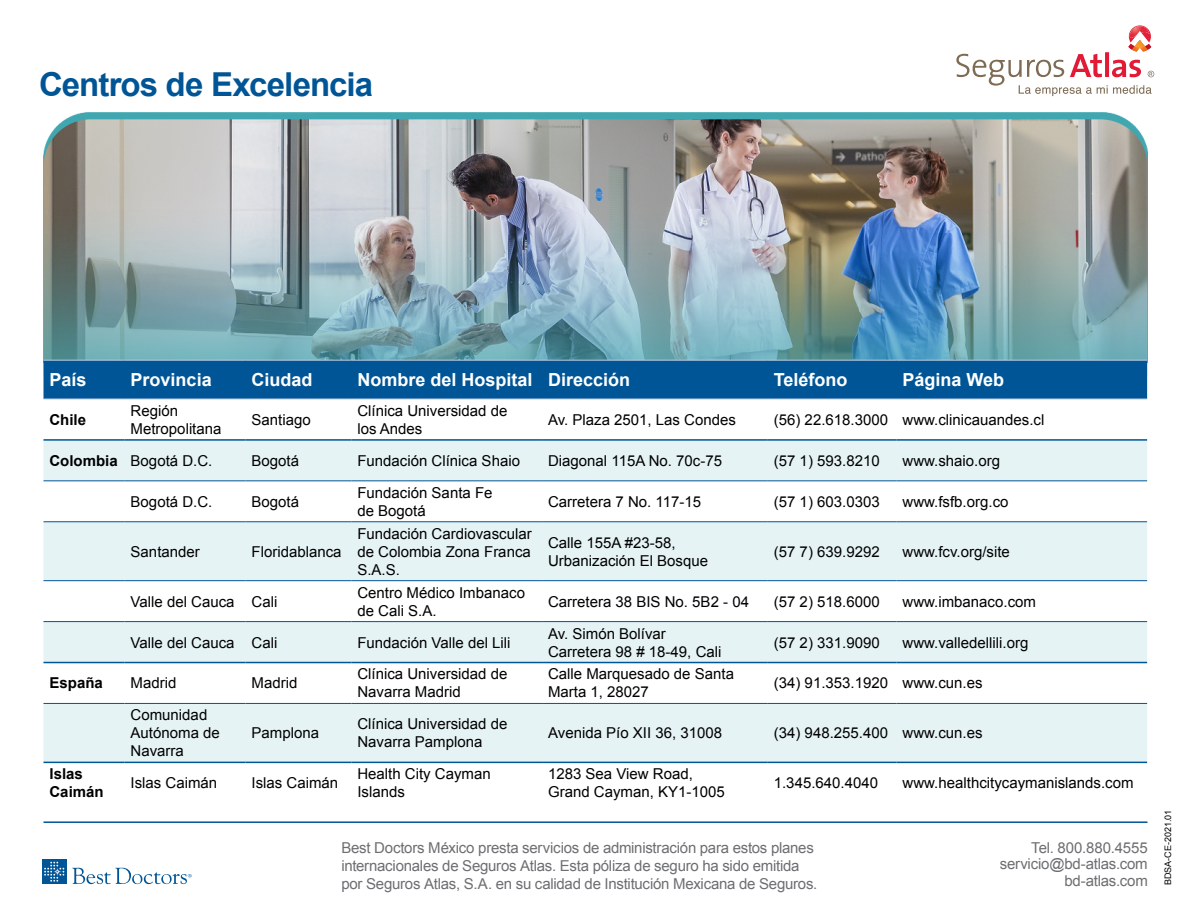
<style>
.page{position:relative;width:1188px;height:918px;background:#fff}
.page>*{position:absolute;margin:0;border:0;box-sizing:border-box;transform-origin:0 0}
.t1{font:700 33px "Arial";letter-spacing:-.03em;color:#005596}
.t2{font:700 18px "Arial";color:#fff}
.t3{font:15px/18px "Arial";color:#000}
.t4{font:15px/16.5px "Arial";letter-spacing:-.015em;color:#6d6e71;text-align:right}
.t5{font:700 15px/18px "Arial";color:#000}
.t6{font:9px "Arial";color:#000}
.s1{font-weight:700}
</style>
<div class="page">
<div style="left:43px;top:112px;width:1105px;height:251px;background:#40a6b0"></div>
<img style="left:44px;top:119px;width:1104px;height:257px">
<svg style="left:956px;top:25px;width:198px;height:71px"></svg>
<hr style="left:44px;top:821px;width:1104px;height:2px;background:#005596">
<svg style="left:72px;top:868px;width:120px;height:16px"></svg>
<div style="left:42px;top:859px;width:24px;height:25px;background:#005596"></div>
<svg style="left:44px;top:862px;width:20px;height:20px"></svg>
<div style="left:44px;top:361px;width:1103px;height:38px;background:#005596"></div>
<svg style="left:44px;top:441px;width:1103px;height:321px;fill:#e6f3f5"></svg>
<hr style="left:44px;top:481px;width:81px;height:1px;background:#005596">
<hr style="left:125px;top:481px;width:121px;height:1px;background:#005596">
<hr style="left:246px;top:481px;width:105px;height:1px;background:#005596">
<hr style="left:351px;top:481px;width:191px;height:1px;background:#005596">
<hr style="left:542px;top:481px;width:226px;height:1px;background:#005596">
<hr style="left:768px;top:481px;width:129px;height:1px;background:#005596">
<hr style="left:897px;top:481px;width:250px;height:1px;background:#005596">
<hr style="left:44px;top:522px;width:81px;height:1px;background:#005596">
<hr style="left:125px;top:522px;width:121px;height:1px;background:#005596">
<hr style="left:246px;top:522px;width:105px;height:1px;background:#005596">
<hr style="left:351px;top:522px;width:191px;height:1px;background:#005596">
<hr style="left:542px;top:522px;width:226px;height:1px;background:#005596">
<hr style="left:768px;top:522px;width:129px;height:1px;background:#005596">
<hr style="left:897px;top:522px;width:250px;height:1px;background:#005596">
<hr style="left:44px;top:580px;width:81px;height:1px;background:#005596">
<hr style="left:125px;top:580px;width:121px;height:1px;background:#005596">
<hr style="left:246px;top:580px;width:105px;height:1px;background:#005596">
<hr style="left:351px;top:580px;width:191px;height:1px;background:#005596">
<hr style="left:542px;top:580px;width:226px;height:1px;background:#005596">
<hr style="left:768px;top:580px;width:129px;height:1px;background:#005596">
<hr style="left:897px;top:580px;width:250px;height:1px;background:#005596">
<hr style="left:44px;top:621px;width:81px;height:1px;background:#005596">
<hr style="left:125px;top:621px;width:121px;height:1px;background:#005596">
<hr style="left:246px;top:621px;width:105px;height:1px;background:#005596">
<hr style="left:351px;top:621px;width:191px;height:1px;background:#005596">
<hr style="left:542px;top:621px;width:226px;height:1px;background:#005596">
<hr style="left:768px;top:621px;width:129px;height:1px;background:#005596">
<hr style="left:897px;top:621px;width:250px;height:1px;background:#005596">
<hr style="left:44px;top:703px;width:81px;height:1px;background:#005596">
<hr style="left:125px;top:703px;width:121px;height:1px;background:#005596">
<hr style="left:246px;top:703px;width:105px;height:1px;background:#005596">
<hr style="left:351px;top:703px;width:191px;height:1px;background:#005596">
<hr style="left:542px;top:703px;width:226px;height:1px;background:#005596">
<hr style="left:768px;top:703px;width:129px;height:1px;background:#005596">
<hr style="left:897px;top:703px;width:250px;height:1px;background:#005596">
<hr style="left:44px;top:360px;width:81px;height:1px;background:#becae2">
<hr style="left:44px;top:399px;width:81px;height:1px;background:#becae2">
<hr style="left:125px;top:360px;width:121px;height:1px;background:#becae2">
<hr style="left:125px;top:399px;width:121px;height:1px;background:#becae2">
<hr style="left:246px;top:360px;width:105px;height:1px;background:#becae2">
<hr style="left:246px;top:399px;width:105px;height:1px;background:#becae2">
<hr style="left:351px;top:360px;width:191px;height:1px;background:#becae2">
<hr style="left:351px;top:399px;width:191px;height:1px;background:#becae2">
<hr style="left:542px;top:360px;width:226px;height:1px;background:#becae2">
<hr style="left:542px;top:399px;width:226px;height:1px;background:#becae2">
<hr style="left:768px;top:360px;width:129px;height:1px;background:#becae2">
<hr style="left:768px;top:399px;width:129px;height:1px;background:#becae2">
<hr style="left:897px;top:360px;width:250px;height:1px;background:#becae2">
<hr style="left:897px;top:399px;width:250px;height:1px;background:#becae2">
<hr style="left:44px;top:439px;width:81px;height:2px;background:#005596">
<hr style="left:125px;top:439px;width:121px;height:2px;background:#005596">
<hr style="left:246px;top:439px;width:105px;height:2px;background:#005596">
<hr style="left:351px;top:439px;width:191px;height:2px;background:#005596">
<hr style="left:542px;top:439px;width:226px;height:2px;background:#005596">
<hr style="left:768px;top:439px;width:129px;height:2px;background:#005596">
<hr style="left:897px;top:439px;width:250px;height:2px;background:#005596">
<hr style="left:44px;top:662px;width:81px;height:1px;background:#005596">
<hr style="left:125px;top:662px;width:121px;height:1px;background:#005596">
<hr style="left:246px;top:662px;width:105px;height:1px;background:#005596">
<hr style="left:351px;top:662px;width:191px;height:1px;background:#005596">
<hr style="left:542px;top:662px;width:226px;height:1px;background:#005596">
<hr style="left:768px;top:662px;width:129px;height:1px;background:#005596">
<hr style="left:897px;top:662px;width:250px;height:1px;background:#005596">
<hr style="left:44px;top:762px;width:81px;height:1px;background:#005596">
<hr style="left:125px;top:762px;width:121px;height:1px;background:#005596">
<hr style="left:246px;top:762px;width:105px;height:1px;background:#005596">
<hr style="left:351px;top:762px;width:191px;height:1px;background:#005596">
<hr style="left:542px;top:762px;width:226px;height:1px;background:#005596">
<hr style="left:768px;top:762px;width:129px;height:1px;background:#005596">
<hr style="left:897px;top:762px;width:250px;height:1px;background:#005596">
<h1 class="t1" style="left:39px;top:62px;width:336px">Centros de Excelencia</h1>
<p class="t2" style="left:50px;top:368px;width:39px">País</p>
<p class="t2" style="left:131px;top:368px;width:83px">Provincia</p>
<p class="t2" style="left:252px;top:368px;width:63px">Ciudad</p>
<p class="t2" style="left:357px;top:368px;width:274px">Nombre del Hospital Dirección</p>
<p class="t2" style="left:774px;top:368px;width:75px">Teléfono</p>
<p class="t2" style="left:903px;top:368px;width:103px">Página Web</p>
<p class="t5" style="left:50px;top:411px;width:38px">Chile</p>
<p class="t3" style="left:131px;top:402px;width:92px">Región<br>Metropolitana</p>
<p class="t3" style="left:252px;top:411px;width:61px">Santiago</p>
<p class="t3" style="left:357px;top:402px;width:152px">Clínica Universidad de los Andes</p>
<p class="t3" style="left:548px;top:411px;width:189px">Av. Plaza 2501, Las Condes</p>
<p class="t3" style="left:774px;top:411px;width:272px">(56) 22.618.3000 www.clinicauandes.cl</p>
<p class="t3" style="left:50px;top:452px;width:164px"><span class="s1">Colombia</span> Bogotá D.C.</p>
<p class="t3" style="left:252px;top:452px;width:49px">Bogotá</p>
<p class="t3" style="left:357px;top:452px;width:164px">Fundación Clínica Shaio</p>
<p class="t3" style="left:548px;top:452px;width:176px">Diagonal 115A No. 70c-75</p>
<p class="t3" style="left:774px;top:452px;width:107px">(57 1) 593.8210</p>
<p class="t3" style="left:903px;top:452px;width:99px">www.shaio.org</p>
<p class="t3" style="left:131px;top:493px;width:83px">Bogotá D.C.</p>
<p class="t3" style="left:252px;top:493px;width:49px">Bogotá</p>
<p class="t3" style="left:357px;top:484px;width:137px">Fundación Santa Fe de Bogotá</p>
<p class="t3" style="left:548px;top:493px;width:155px">Carretera 7 No. 117-15</p>
<p class="t3" style="left:774px;top:493px;width:107px">(57 1) 603.0303</p>
<p class="t3" style="left:903px;top:493px;width:107px">www.fsfb.org.co</p>
<p class="t3" style="left:131px;top:543px;width:71px">Santander</p>
<p class="t3" style="left:252px;top:543px;width:92px">Floridablanca</p>
<p class="t3" style="left:357px;top:525px;width:176px;text-align:justify">Fundación Cardiovascular de Colombia Zona Franca S.A.S.</p>
<p class="t3" style="left:548px;top:534px;width:162px">Calle 155A #23-58,<br>Urbanización El Bosque</p>
<p class="t3" style="left:774px;top:543px;width:107px">(57 7) 639.9292</p>
<p class="t3" style="left:903px;top:543px;width:109px">www.fcv.org/site</p>
<p class="t3" style="left:131px;top:592px;width:148px">Valle del Cauca Cali</p>
<p class="t3" style="left:357px;top:583px;width:169px">Centro Médico Imbanaco de Cali S.A.</p>
<p class="t3" style="left:548px;top:592px;width:202px">Carretera 38 BIS No. 5B2 - 04</p>
<p class="t3" style="left:774px;top:592px;width:107px">(57 2) 518.6000</p>
<p class="t3" style="left:903px;top:592px;width:135px">www.imbanaco.com</p>
<p class="t3" style="left:131px;top:633px;width:148px">Valle del Cauca Cali</p>
<p class="t3" style="left:357px;top:633px;width:155px">Fundación Valle del Lili</p>
<p class="t3" style="left:548px;top:624px;width:175px">Av. Simón Bolívar<br>Carretera 98 # 18-49, Cali</p>
<p class="t3" style="left:774px;top:633px;width:107px">(57 2) 331.9090</p>
<p class="t3" style="left:903px;top:633px;width:127px">www.valledellili.org</p>
<p class="t5" style="left:50px;top:675px;width:55px">España</p>
<p class="t3" style="left:131px;top:674px;width:47px">Madrid</p>
<p class="t3" style="left:252px;top:674px;width:47px">Madrid</p>
<p class="t3" style="left:357px;top:665px;width:152px">Clínica Universidad de<br>Navarra Madrid</p>
<p class="t3" style="left:548px;top:665px;width:187px">Calle Marquesado de Santa<br>Marta 1, 28027</p>
<p class="t3" style="left:774px;top:674px;width:210px">(34) 91.353.1920 www.cun.es</p>
<p class="t3" style="left:131px;top:706px;width:91px">Comunidad<br>Autónoma de<br>Navarra</p>
<p class="t3" style="left:252px;top:724px;width:69px">Pamplona</p>
<p class="t3" style="left:357px;top:715px;width:152px">Clínica Universidad de<br>Navarra Pamplona</p>
<p class="t3" style="left:548px;top:724px;width:176px">Avenida Pío XII 36, 31008</p>
<p class="t3" style="left:774px;top:724px;width:210px">(34) 948.255.400 www.cun.es</p>
<p class="t5" style="left:50px;top:765px;width:56px">Islas<br>Caimán</p>
<p class="t3" style="left:131px;top:774px;width:88px">Islas Caimán</p>
<p class="t3" style="left:252px;top:774px;width:88px">Islas Caimán</p>
<p class="t3" style="left:357px;top:765px;width:135px">Health City Cayman<br>Islands</p>
<p class="t3" style="left:548px;top:765px;width:178px">1283 Sea View Road,<br>Grand Cayman, KY1-1005</p>
<p class="t3" style="left:774px;top:774px;width:106px">1.345.640.4040</p>
<p class="t3" style="left:903px;top:774px;width:232px">www.healthcitycaymanislands.com</p>
<p class="t4" style="left:341px;top:839px;width:478px;line-height:18px;text-align:left">Best Doctors México presta servicios de administración para estos planes internacionales de Seguros Atlas. Esta póliza de seguro ha sido emitida por Seguros Atlas, S.A. en su calidad de Institución Mexicana de Seguros.</p>
<p class="t4" style="left:1000px;top:839px;width:150px">Tel. 800.880.4555 servicio@bd-atlas.com bd-atlas.com</p>
<p class="t6" style="left:1162px;top:885px;width:77px;rotate:-90deg">BDSA-CE-2021.01</p>
</div>
